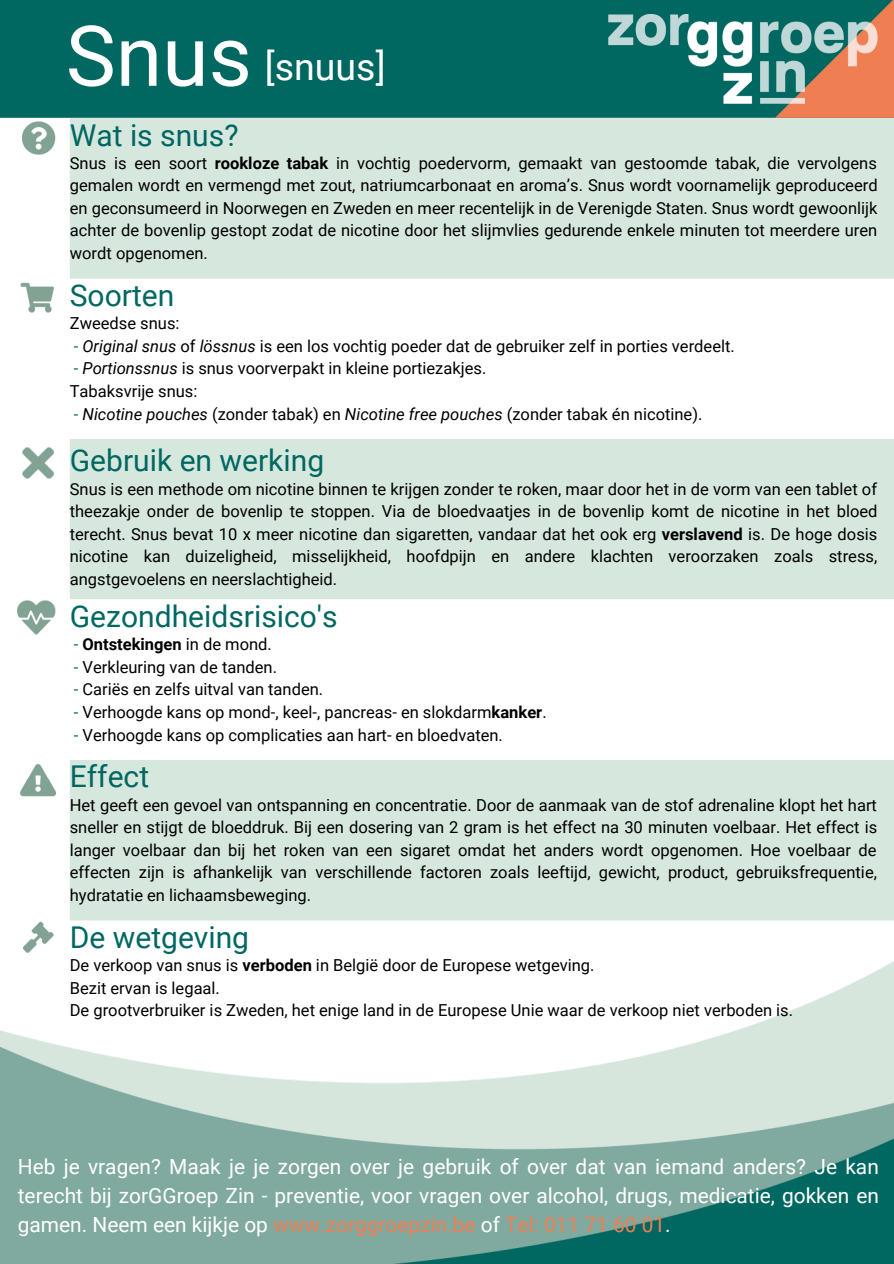
<style>
.page{position:relative;width:894px;height:1264px;background:#fff}
.page>*{position:absolute;margin:0;border:0;box-sizing:border-box;transform-origin:0 0}
.t1{font:84px "Roboto";color:#fff}
.t2{font:37.5px "Roboto";color:#fff}
.t3{font:30px "Roboto";color:#006761}
.t4{font:20.85px/29px "Roboto";color:#fff;text-align:justify}
.t5{font:16.5px/22.5px "Roboto";color:#000;text-align:justify}
.t6{font:700 16.5px "Roboto";color:#000}
.s1{font-weight:700}
.s2{color:#006761}
.s3{font-style:italic}
.s4{font-weight:400;color:#006761}
.s5{font-weight:400}
.s6{color:#f07e53}
</style>
<div class="page">
<img style="left:21px;top:121px;width:35px;height:34px">
<div style="left:0;top:0;width:774px;height:118px;background:#006761"></div>
<div style="left:70px;top:439px;width:823px;height:128px;background:#d6e7de"></div>
<div style="left:70px;top:118px;width:823px;height:161px;background:#d6e7de"></div>
<img style="left:0;top:567px;width:893px;height:696px">
<div style="left:70px;top:760px;width:823px;height:160px;background:#d6e7de"></div>
<svg style="left:774px;top:0;width:119px;height:118px;background:#987658"></svg>
<img style="left:608px;top:15px;width:269px;height:88px">
<img style="left:20px;top:282px;width:34px;height:31px">
<div style="left:0;top:945px;width:66px;height:66px;background:#fff"></div>
<img style="left:16px;top:920px;width:42px;height:33px">
<img style="left:15px;top:599px;width:45px;height:36px">
<img style="left:18px;top:760px;width:41px;height:38px">
<img style="left:22px;top:447px;width:32px;height:32px">
<p class="t1" style="left:66px;top:8px;width:187px">Snus</p>
<p class="t2" style="left:265px;top:45px;width:122px">[snuus]</p>
<p class="t3" style="left:70px;top:118px;width:170px">Wat is snus?</p>
<p class="t5" style="left:70px;top:152px;width:809px">Snus is een soort <span class="s1">rookloze tabak</span> in vochtig poedervorm, gemaakt van gestoomde tabak, die vervolgens gemalen wordt en vermengd met zout, natriumcarbonaat en aroma’s. Snus wordt voornamelijk geproduceerd en geconsumeerd in Noorwegen en Zweden en meer recentelijk in de Verenigde Staten. Snus wordt gewoonlijk achter de bovenlip gestopt zodat de nicotine door het slijmvlies gedurende enkele minuten tot meerdere uren wordt opgenomen.</p>
<p class="t3" style="left:70px;top:278px;width:106px">Soorten</p>
<p class="t5" style="left:70px;top:312px;width:111px">Zweedse snus:</p>
<p class="t5" style="left:74px;top:335px;width:662px"><span class="s2">-</span> <span class="s3">Original snus</span> of <span class="s3">lössnus</span> is een los vochtig poeder dat de gebruiker zelf in porties verdeelt.</p>
<p class="t5" style="left:74px;top:357px;width:414px"><span class="s2">-</span> <span class="s3">Portionssnus</span> is snus voorverpakt in kleine portiezakjes.</p>
<p class="t5" style="left:70px;top:380px;width:129px">Tabaksvrije snus:</p>
<p class="t5" style="left:74px;top:402px;width:630px"><span class="s2">-</span> <span class="s3">Nicotine pouches</span> (zonder tabak) en <span class="s3">Nicotine free pouches</span> (zonder tabak én nicotine).</p>
<p class="t3" style="left:70px;top:443px;width:256px">Gebruik en werking</p>
<p class="t5" style="left:70px;top:478px;width:809px">Snus is een methode om nicotine binnen te krijgen zonder te roken, maar door het in de vorm van een tablet of theezakje onder de bovenlip te stoppen. Via de bloedvaatjes in de bovenlip komt de nicotine in het bloed terecht. Snus bevat 10 x meer nicotine dan sigaretten, vandaar dat het ook erg <span class="s1">verslavend</span> is. De hoge dosis nicotine kan duizeligheid, misselijkheid, hoofdpijn en andere klachten veroorzaken zoals stress, angstgevoelens en neerslachtigheid.</p>
<p class="t3" style="left:70px;top:599px;width:269px">Gezondheidsrisico's</p>
<p class="t6" style="left:74px;top:635px;width:199px"><span class="s4">-</span> Ontstekingen <span class="s5">in de mond.</span></p>
<p class="t5" style="left:74px;top:656px;width:204px"><span class="s2">-</span> Verkleuring van de tanden.</p>
<p class="t5" style="left:74px;top:678px;width:251px"><span class="s2">-</span> Cariës en zelfs uitval van tanden.</p>
<p class="t5" style="left:74px;top:701px;width:474px"><span class="s2">-</span> Verhoogde kans op mond-, keel-, pancreas- en slokdarm<span class="s1">kanker</span>.</p>
<p class="t5" style="left:74px;top:723px;width:430px"><span class="s2">-</span> Verhoogde kans op complicaties aan hart- en bloedvaten.</p>
<p class="t3" style="left:70px;top:759px;width:81px">Effect</p>
<p class="t5" style="left:70px;top:794px;width:808px">Het geeft een gevoel van ontspanning en concentratie. Door de aanmaak van de stof adrenaline klopt het hart sneller en stijgt de bloeddruk. Bij een dosering van 2 gram is het effect na 30 minuten voelbaar. Het effect is langer voelbaar dan bij het roken van een sigaret omdat het anders wordt opgenomen. Hoe voelbaar de effecten zijn is afhankelijk van verschillende factoren zoals leeftijd, gewicht, product, gebruiksfrequentie, hydratatie en lichaamsbeweging.</p>
<p class="t3" style="left:70px;top:920px;width:181px">De wetgeving</p>
<p class="t5" style="left:70px;top:954px;width:526px">De verkoop van snus is <span class="s1">verboden</span> in België door de Europese wetgeving.</p>
<p class="t5" style="left:70px;top:977px;width:152px">Bezit ervan is legaal.</p>
<p class="t5" style="left:70px;top:999px;width:724px">De grootverbruiker is Zweden, het enige land in de Europese Unie waar de verkoop niet verboden is.</p>
<p class="t4" style="left:18px;top:1152px;width:862px">Heb je vragen? Maak je je zorgen over je gebruik of over dat van iemand anders? Je kan terecht bij zorGGroep Zin - preventie, voor vragen over alcohol, drugs, medicatie, gokken en gamen. Neem een kijkje op <span class="s6">www.zorggroepzin.be</span> of <span class="s6">Tel: 011 71 60 01</span>.</p>
</div>
